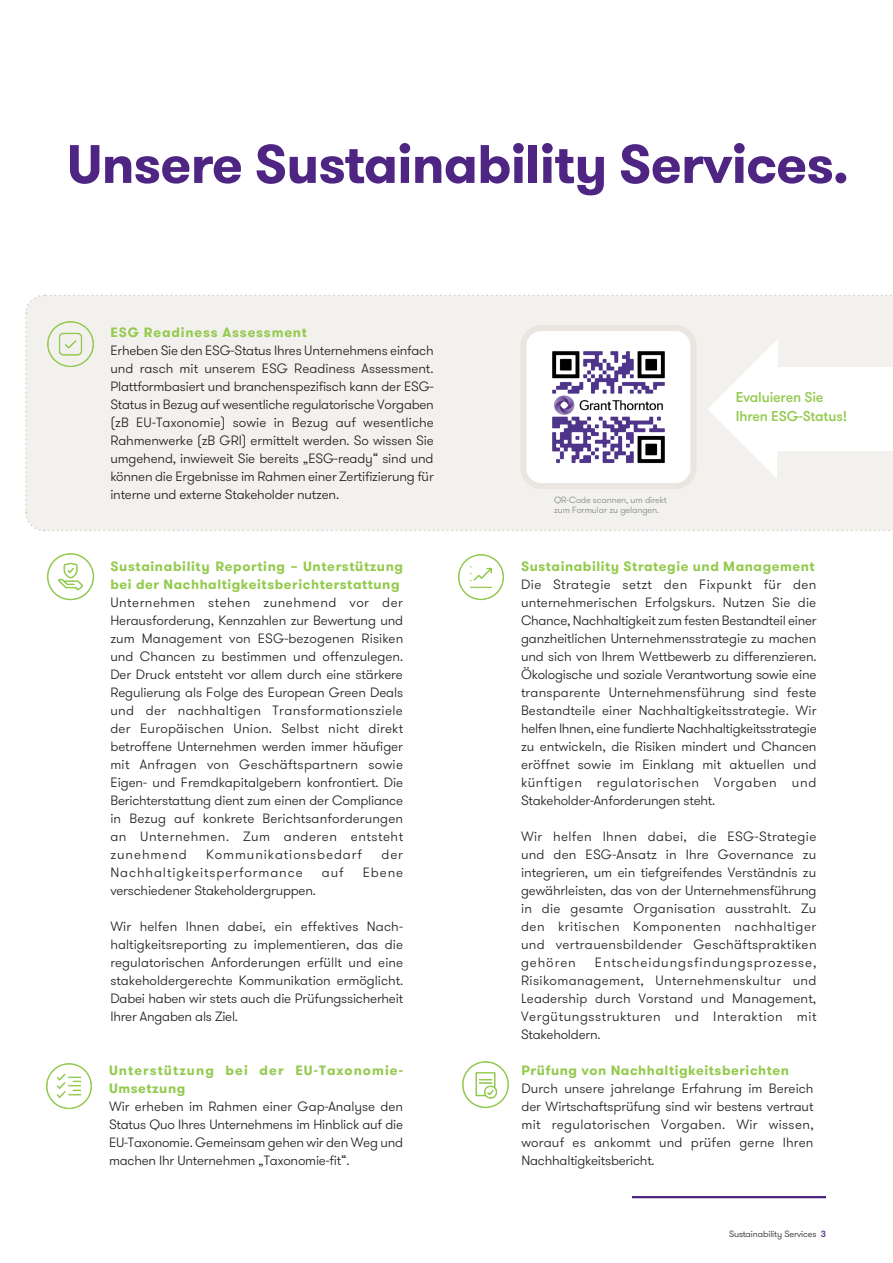
<style>
.page{position:relative;width:893px;height:1263px;background:#fff}
.page>*{position:absolute;margin:0;border:0;box-sizing:border-box;transform-origin:0 0}
.t1{font:700 54px "GT Walsheim Pro";letter-spacing:-.015em;color:#4e2582}
.t2{font:500 14.25px/19.5px "GT Walsheim Pro";letter-spacing:-.01em;color:#94ca4e}
.t3{font:300 13.5px/18px "GT Walsheim Pro";letter-spacing:-.015em;color:#231f20;text-align:justify}
.t4{font:700 13.5px/18px "GT Walsheim Pro";letter-spacing:.04em;color:#94ca4e}
.t5{font:700 13.5px/18px "GT Walsheim Pro";letter-spacing:.075em;color:#94ca4e}
.t6{font:300 13.5px "GT Walsheim Pro";letter-spacing:.065em;color:#231f20}
.t7{font:700 13.5px "GT Walsheim Pro";letter-spacing:.06em;color:#94ca4e}
.t8{font:300 13.5px "GT Walsheim Pro";letter-spacing:.07em;color:#231f20}
.t9{font:300 9px/10.5px "GT Walsheim Pro";letter-spacing:-.01em;color:#828589}
.t10{font:300 9px "GT Walsheim Pro";letter-spacing:-.01em;color:#231f20}
.s1{font-weight:500;color:#4e2582}
</style>
<div class="page">
<hr style="left:632px;top:1196px;width:194px;height:2px;background:#4e2582">
<img style="left:456px;top:552px;width:50px;height:50px;border-radius:25px">
<img style="left:46px;top:552px;width:49px;height:49px;border-radius:25px">
<img style="left:44px;top:1061px;width:50px;height:49px;border-radius:25px">
<img style="left:461px;top:1060px;width:49px;height:49px;border-radius:25px">
<svg style="left:25px;top:294px;width:868px;height:238px;background:#eeeceb"></svg>
<div style="left:772px;top:367px;width:121px;height:83px;background:#fff"></div>
<h1 class="t1" style="left:67px;top:129px;width:783px">Unsere Sustainability Services.</h1>
<p class="t7" style="left:110px;top:323px;width:198px">ESG Readiness Assessment</p>
<p class="t3" style="left:110px;top:342px;width:325px">Erheben Sie den ESG-Status Ihres Unternehmens einfach und rasch mit unserem ESG Readiness Assessment.<br>Plattformbasiert und branchenspezifisch kann der ESG-Status in Bezug auf wesentliche regulatorische Vorgaben (zB EU-Taxonomie) sowie in Bezug auf wesentliche Rahmenwerke (zB GRI) ermittelt werden. So wissen Sie umgehend, inwieweit Sie bereits „ESG-ready“ sind und können die Ergebnisse im Rahmen einer Zertifizierung für interne und externe Stakeholder nutzen.</p>
<p class="t4" style="left:110px;top:557px;width:294px">Sustainability Reporting – Unterstützung bei der Nachhaltigkeitsberichterstattung</p>
<p class="t3" style="left:110px;top:593px;width:294px">Unternehmen stehen zunehmend vor der Herausforderung, Kennzahlen zur Bewertung und zum Management von ESG-bezogenen Risiken und Chancen zu bestimmen und offenzulegen.<br>Der Druck entsteht vor allem durch eine stärkere Regulierung als Folge des European Green Deals und der nachhaltigen Transformationsziele der Europäischen Union. Selbst nicht direkt betroffene Unternehmen werden immer häufiger mit Anfragen von Geschäftspartnern sowie Eigen- und Fremdkapitalgebern konfrontiert. Die Berichterstattung dient zum einen der Compliance in Bezug auf konkrete Berichtsanforderungen an Unternehmen. Zum anderen entsteht zunehmend</p>
<p class="t8" style="left:206px;top:846px;width:157px">Kommunikationsbedarf</p>
<p class="t3" style="left:381px;top:845px;width:23px">der</p>
<p class="t6" style="left:110px;top:864px;width:194px">Nachhaltigkeitsperformance</p>
<p class="t3" style="left:322px;top:863px;width:23px">auf</p>
<p class="t3" style="left:363px;top:863px;width:42px">Ebene</p>
<p class="t3" style="left:110px;top:881px;width:207px">verschiedener Stakeholdergruppen.</p>
<p class="t3" style="left:110px;top:917px;width:294px">Wir helfen Ihnen dabei, ein effektives Nach&shy;haltigkeitsreporting zu implementieren, das die regulatorischen Anforderungen erfüllt und eine stakeholdergerechte Kommunikation ermöglicht.<br>Dabei haben wir stets auch die Prüfungssicherheit Ihrer Angaben als Ziel.</p>
<p class="t5" style="left:109px;top:1061px;width:295px">Unterstützung bei der EU-Taxonomie-<br>Umsetzung</p>
<p class="t3" style="left:109px;top:1097px;width:296px">Wir erheben im Rahmen einer Gap-Analyse den Status Quo Ihres Unternehmens im Hinblick auf die EU-Taxonomie. Gemeinsam gehen wir den Weg und machen Ihr Unternehmen „Taxonomie-fit“.</p>
<p class="t9" style="left:554px;top:494px;width:114px">QR-Code scannen, um direkt zum Formular zu gelangen.</p>
<p class="t2" style="left:736px;top:387px;width:113px">Evaluieren Sie<br>Ihren ESG-Status!</p>
<p class="t4" style="left:521px;top:557px;width:295px">Sustainability Strategie und Management</p>
<p class="t3" style="left:521px;top:576px;width:297px">Die Strategie setzt den Fixpunkt für den unternehmerischen Erfolgskurs. Nutzen Sie die Chance, Nachhaltigkeit zum festen Bestandteil einer ganzheitlichen Unternehmensstrategie zu machen und sich von Ihrem Wettbewerb zu differenzieren.<br>Ökologische und soziale Verantwortung sowie eine transparente Unternehmensführung sind feste Bestandteile einer Nachhaltigkeitsstrategie. Wir helfen Ihnen, eine fundierte Nachhaltigkeitsstrategie zu entwickeln, die Risiken mindert und Chancen eröffnet sowie im Einklang mit aktuellen und künftigen regulatorischen Vorgaben und Stakeholder-Anforderungen steht.</p>
<p class="t3" style="left:521px;top:827px;width:297px">Wir helfen Ihnen dabei, die ESG-Strategie und den ESG-Ansatz in Ihre Governance zu integrieren, um ein tiefgreifendes Verständnis zu gewährleisten, das von der Unternehmensführung in die gesamte Organisation ausstrahlt. Zu den kritischen Komponenten nachhaltiger und vertrauensbildender Geschäftspraktiken gehören</p>
<p class="t3" style="left:521px;top:953px;width:297px;text-indent:74px">Entscheidungsfindungsprozesse, Risikomanagement, Unternehmenskultur und Leadership durch Vorstand und Management, Vergütungsstrukturen und Interaktion mit Stakeholdern.</p>
<p class="t4" style="left:521px;top:1061px;width:269px">Prüfung von Nachhaltigkeitsberichten</p>
<p class="t3" style="left:521px;top:1079px;width:294px">Durch unsere jahrelange Erfahrung im Bereich der Wirtschaftsprüfung sind wir bestens vertraut mit regulatorischen Vorgaben. Wir wissen, worauf es ankommt und prüfen gerne Ihren Nachhaltigkeitsbericht.</p>
<p class="t10" style="left:729px;top:1228px;width:98px">Sustainability Services <span class="s1">3</span></p>
</div>
